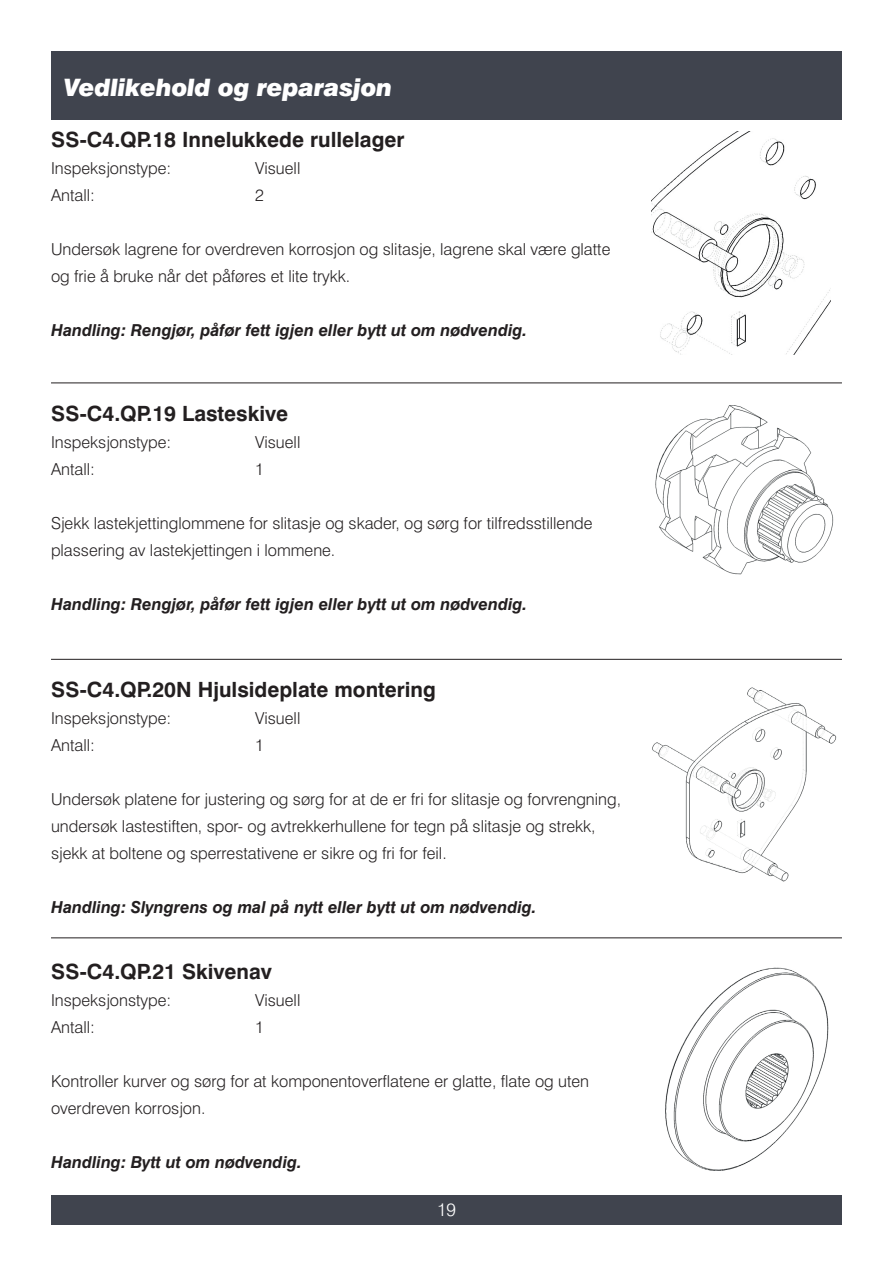
<style>
.page{position:relative;width:893px;height:1263px;background:#fff}
.page>*{position:absolute;margin:0;border:0;box-sizing:border-box;transform-origin:0 0}
.t1{font:italic 900 24px "Swiss 721 BT";letter-spacing:-.01em;color:#fff}
.t2{font:700 21px "Swiss 721 BT";color:#231f20}
.t3{font:300 18px "Swiss 721 BT";color:#fff}
.t4{font:300 16.5px/27px "Swiss 721 BT";color:#231f20}
.t5{font:italic 700 16.5px "Swiss 721 BT";color:#231f20}
</style>
<div class="page">
<div style="left:51px;top:51px;width:791px;height:68px;background:#40444e"></div>
<div style="left:51px;top:1195px;width:791px;height:30px;background:#40444e"></div>
<hr style="left:51px;top:383px;width:791px;height:1px;background:#231f20">
<hr style="left:51px;top:659px;width:791px;height:1px;background:#231f20">
<hr style="left:51px;top:937px;width:791px;height:1px;background:#231f20">
<img style="left:655px;top:405px;width:179px;height:170px">
<img style="left:652px;top:687px;width:185px;height:195px">
<img style="left:651px;top:132px;width:180px;height:222px">
<img style="left:665px;top:967px;width:164px;height:204px">
<h1 class="t1" style="left:64px;top:72px;width:330px">Vedlikehold og reparasjon</h1>
<p class="t2" style="left:51px;top:126px;width:355px">SS-C4.QP.18 Innelukkede rullelager</p>
<p class="t4" style="left:51px;top:154px;width:122px">Inspeksjonstype:</p>
<p class="t4" style="left:255px;top:154px;width:47px">Visuell</p>
<p class="t4" style="left:51px;top:181px;width:45px">Antall:</p>
<p class="t4" style="left:255px;top:181px;width:10px">2</p>
<p class="t4" style="left:51px;top:235px;width:561px">Undersøk lagrene for overdreven korrosjon og slitasje, lagrene skal være glatte og frie å bruke når det påføres et lite trykk.</p>
<p class="t5" style="left:51px;top:320px;width:478px">Handling: Rengjør, påfør fett igjen eller bytt ut om nødvendig.</p>
<p class="t2" style="left:51px;top:401px;width:239px">SS-C4.QP.19 Lasteskive</p>
<p class="t4" style="left:51px;top:428px;width:122px">Inspeksjonstype:</p>
<p class="t4" style="left:255px;top:428px;width:47px">Visuell</p>
<p class="t4" style="left:51px;top:455px;width:45px">Antall:</p>
<p class="t4" style="left:255px;top:455px;width:10px">1</p>
<p class="t4" style="left:51px;top:509px;width:543px">Sjekk lastekjettinglommene for slitasje og skader, og sørg for tilfredsstillende plassering av lastekjettingen i lommene.</p>
<p class="t5" style="left:51px;top:594px;width:478px">Handling: Rengjør, påfør fett igjen eller bytt ut om nødvendig.</p>
<p class="t2" style="left:51px;top:677px;width:386px">SS-C4.QP.20N Hjulsideplate montering</p>
<p class="t4" style="left:51px;top:705px;width:122px">Inspeksjonstype:</p>
<p class="t4" style="left:255px;top:705px;width:47px">Visuell</p>
<p class="t4" style="left:51px;top:732px;width:45px">Antall:</p>
<p class="t4" style="left:255px;top:732px;width:10px">1</p>
<p class="t4" style="left:51px;top:786px;width:572px">Undersøk platene for justering og sørg for at de er fri for slitasje og forvrengning, undersøk lastestiften, spor- og avtrekkerhullene for tegn på slitasje og strekk, sjekk at boltene og sperrestativene er sikre og fri for feil.</p>
<p class="t5" style="left:51px;top:897px;width:487px">Handling: Slyngrens og mal på nytt eller bytt ut om nødvendig.</p>
<p class="t2" style="left:51px;top:959px;width:223px">SS-C4.QP.21 Skivenav</p>
<p class="t4" style="left:51px;top:987px;width:122px">Inspeksjonstype:</p>
<p class="t4" style="left:255px;top:987px;width:47px">Visuell</p>
<p class="t4" style="left:51px;top:1014px;width:45px">Antall:</p>
<p class="t4" style="left:255px;top:1014px;width:10px">1</p>
<p class="t4" style="left:51px;top:1068px;width:540px">Kontroller kurver og sørg for at komponentoverflatene er glatte, flate og uten overdreven korrosjon.</p>
<p class="t5" style="left:51px;top:1152px;width:252px">Handling: Bytt ut om nødvendig.</p>
<p class="t3" style="left:437px;top:1198px;width:20px">19</p>
</div>
